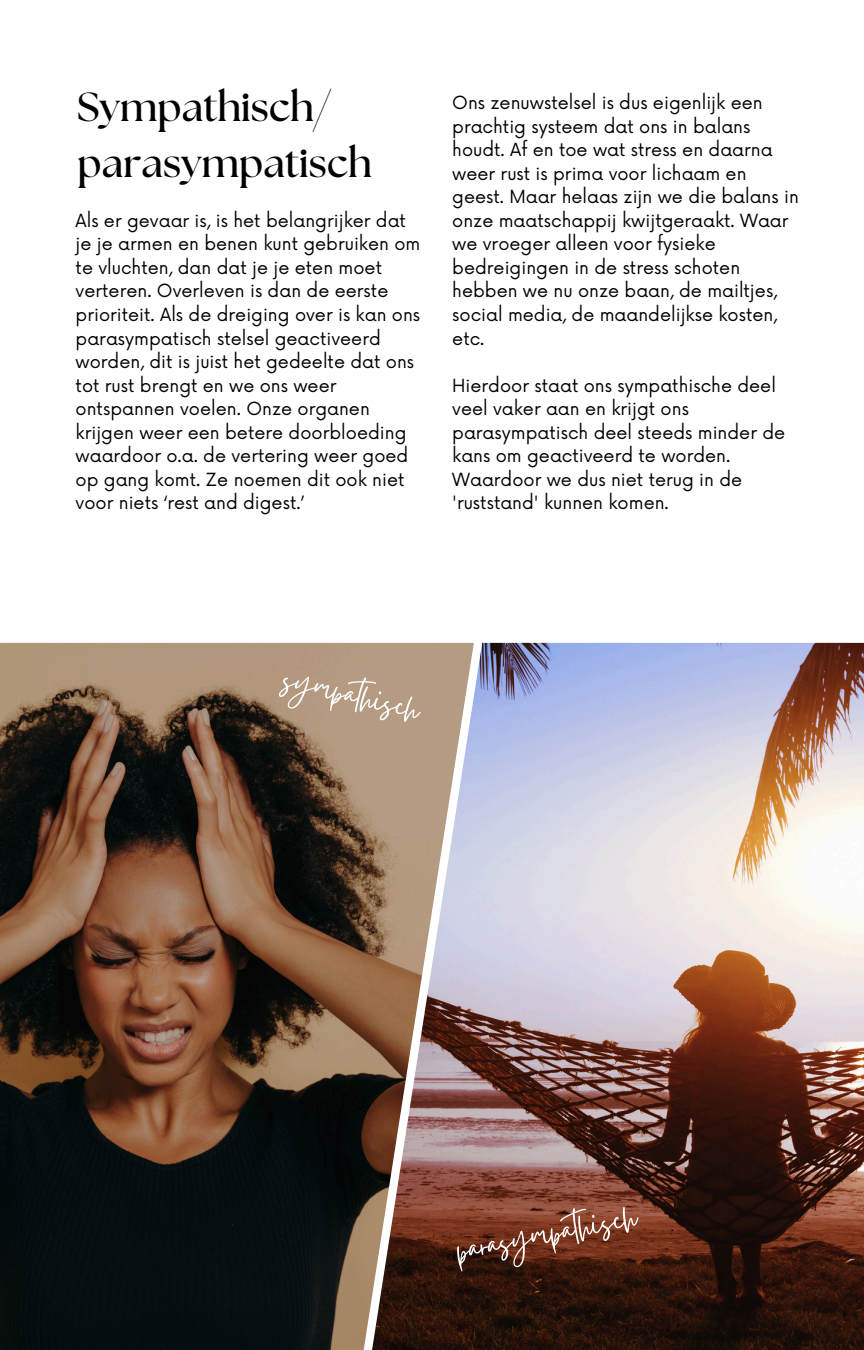
<style>
.page{position:relative;width:864px;height:1350px;background:#fff}
.page>*{position:absolute;margin:0;border:0;box-sizing:border-box;transform-origin:0 0}
.t1{font:42.75px "Gistesy";color:#fff}
.t2{font:700 40.5px/55.8px "The Seasons";color:#000}
.t3{font:17.78px/23.6px "Now";color:#000}
</style>
<div class="page">
<img style="left:474px;top:643px;width:390px;height:706px">
<img style="left:0;top:643px;width:474px;height:707px">
<h2 class="t2" style="left:77px;top:81px;width:296px">Sympathisch/ parasympatisch</h2>
<p class="t3" style="left:76px;top:209px;width:346px">Als er gevaar is, is het belangrijker dat je je armen en benen kunt gebruiken om te vluchten, dan dat je je eten moet verteren. Overleven is dan de eerste prioriteit. Als de dreiging over is kan ons parasympatisch stelsel geactiveerd worden, dit is juist het gedeelte dat ons tot rust brengt en we ons weer ontspannen voelen. Onze organen krijgen weer een betere doorbloeding waardoor o.a. de vertering weer goed op gang komt. Ze noemen dit ook niet voor niets ‘rest and digest.’</p>
<h1 class="t3" style="left:452px;top:92px;width:348px">Ons zenuwstelsel is dus eigenlijk een prachtig systeem dat ons in balans houdt. Af en toe wat stress en daarna weer rust is prima voor lichaam en geest. Maar helaas zijn we die balans in onze maatschappij kwijtgeraakt. Waar we vroeger alleen voor fysieke bedreigingen in de stress schoten hebben we nu onze baan, de mailtjes, social media, de maandelijkse kosten, etc.</h1>
<p class="t3" style="left:452px;top:374px;width:335px">Hierdoor staat ons sympathische deel veel vaker aan en krijgt ons parasympatisch deel steeds minder de kans om geactiveerd te worden.<br>Waardoor we dus niet terug in de 'ruststand' kunnen komen.</p>
<p class="t1" style="left:290px;top:649px;width:141px;rotate:13deg">sympathisch</p>
<h2 class="t1" style="left:450px;top:1221px;width:185px;rotate:-11deg">parasympathisch</h2>
</div>
